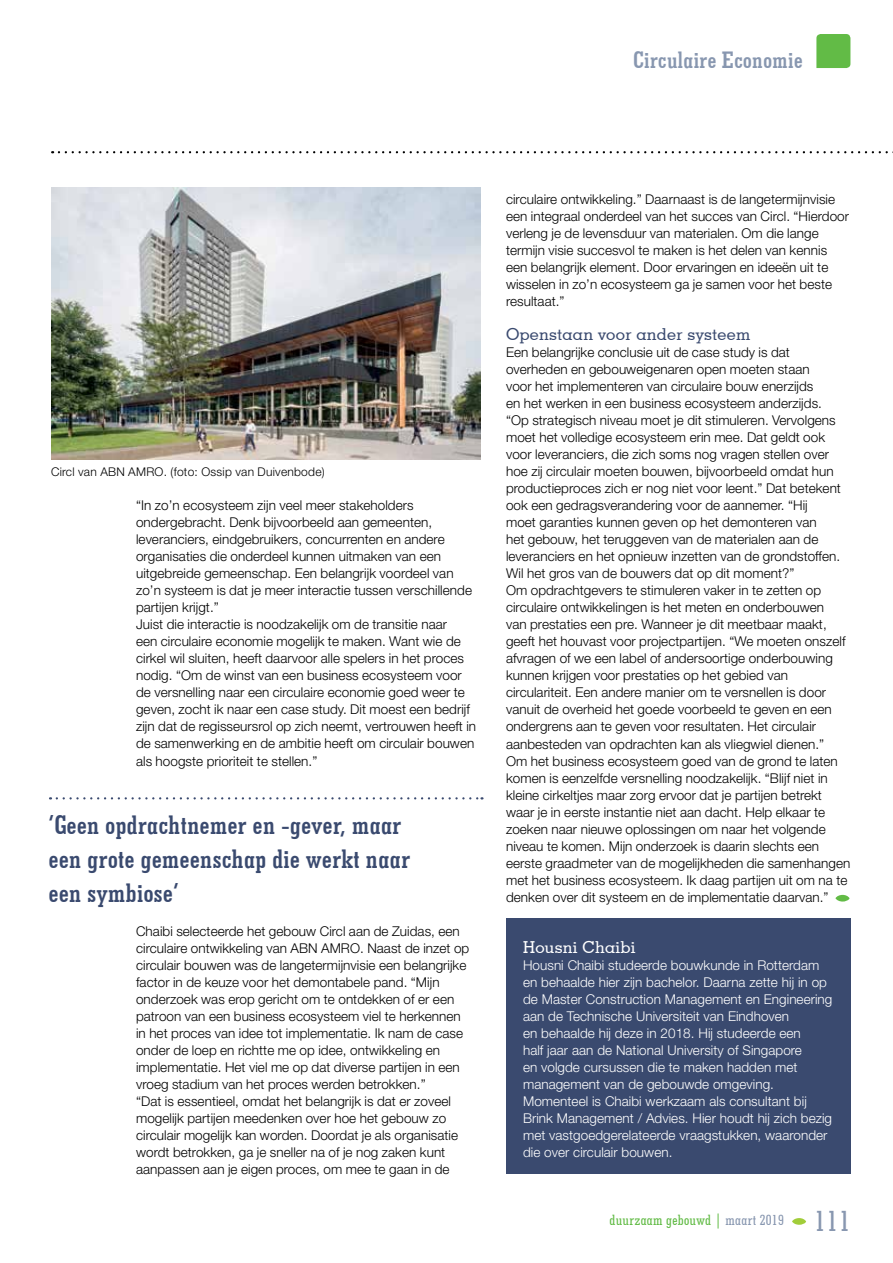
<style>
.page{position:relative;width:893px;height:1263px;background:#fff}
.page>*{position:absolute;margin:0;border:0;box-sizing:border-box;transform-origin:0 0}
.t1{font:700 condensed 27px/34px "Geometric Slab 703 BT";letter-spacing:.02em;color:#3a4a6f}
.t2{font:700 condensed 24px "Geometric Slab 703 BT";letter-spacing:.02em;color:#8897b0}
.t3{font:500 16.5px "Geometric Slab 703 BT";letter-spacing:.02em;color:#3a4a6f}
.t4{font:500 16.5px "Geometric Slab 703 BT";letter-spacing:.02em;color:#fff}
.t5{font:500 condensed 15px "Geometric Slab 703 BT";letter-spacing:.02em;color:#62bb46}
.t6{font:300 13.5px/17px "Helvetica Neue LT Std";letter-spacing:.005em;color:#000}
.t7{font:300 13.5px/17px "Helvetica Neue LT Std";letter-spacing:.005em;color:#fff}
.t8{font:300 12px "Helvetica Neue LT Std";letter-spacing:.02em;color:#000}
.s1{color:#8897b0}
.s2{font-size:30px;color:#8897b0}
</style>
<div class="page">
<svg style="left:835px;top:895px;width:15px;height:6px"></svg>
<img style="left:51px;top:187px;width:429px;height:272px">
<svg style="left:57px;top:797px;width:425px;height:2px"></svg>
<div style="left:506px;top:918px;width:344px;height:256px;background:#3a4a6f"></div>
<svg style="left:59px;top:151px;width:834px;height:2px"></svg>
<svg style="left:792px;top:1218px;width:14px;height:7px"></svg>
<svg style="left:816px;top:34px;width:34px;height:34px"></svg>
<h2 class="t2" style="left:633px;top:45px;width:171px">Circulaire Economie</h2>
<p class="t8" style="left:51px;top:465px;width:275px">Circl van ABN AMRO. (foto: Ossip van Duivenbode)</p>
<p class="t6" style="left:136px;top:497px;width:342px">“In zo’n ecosysteem zijn veel meer stakeholders ondergebracht. Denk bijvoorbeeld aan gemeenten, leveranciers, eindgebruikers, concurrenten en andere organisaties die onderdeel kunnen uitmaken van een uitgebreide gemeenschap. Een belangrijk voordeel van zo’n systeem is dat je meer interactie tussen verschillende partijen krijgt.”<br>Juist die interactie is noodzakelijk om de transitie naar<br>een circulaire economie mogelijk te maken. Want wie de cirkel wil sluiten, heeft daarvoor alle spelers in het proces nodig. “Om de winst van een business ecosysteem voor de versnelling naar een circulaire economie goed weer te geven, zocht ik naar een case study. Dit moest een bedrijf zijn dat de regisseursrol op zich neemt, vertrouwen heeft in de samenwerking en de ambitie heeft om circulair bouwen als hoogste prioriteit te stellen.”</p>
<h1 class="t1" style="left:49px;top:807px;width:363px">‘Geen opdrachtnemer en -gever, maar een grote gemeenschap die werkt naar een symbiose’</h1>
<p class="t6" style="left:136px;top:922px;width:335px">Chaibi selecteerde het gebouw Circl aan de Zuidas, een circulaire ontwikkeling van ABN AMRO. Naast de inzet op circulair bouwen was de langetermijnvisie een belangrijke factor in de keuze voor het demontabele pand. “Mijn onderzoek was erop gericht om te ontdekken of er een patroon van een business ecosysteem viel te herkennen in het proces van idee tot implementatie. Ik nam de case onder de loep en richtte me op idee, ontwikkeling en implementatie. Het viel me op dat diverse partijen in een vroeg stadium van het proces werden betrokken.”<br>“Dat is essentieel, omdat het belangrijk is dat er zoveel mogelijk partijen meedenken over hoe het gebouw zo circulair mogelijk kan worden. Doordat je als organisatie wordt betrokken, ga je sneller na of je nog zaken kunt aanpassen aan je eigen proces, om mee te gaan in de</p>
<p class="t6" style="left:506px;top:191px;width:345px">circulaire ontwikkeling.” Daarnaast is de langetermijnvisie een integraal onderdeel van het succes van Circl. “Hierdoor verleng je de levensduur van materialen. Om die lange termijn visie succesvol te maken is het delen van kennis een belangrijk element. Door ervaringen en ideeën uit te wisselen in zo’n ecosysteem ga je samen voor het beste resultaat.”</p>
<p class="t3" style="left:506px;top:324px;width:246px">Openstaan voor ander systeem</p>
<p class="t6" style="left:506px;top:344px;width:346px">Een belangrijke conclusie uit de case study is dat overheden en gebouweigenaren open moeten staan<br>voor het implementeren van circulaire bouw enerzijds<br>en het werken in een business ecosysteem anderzijds.<br>“Op strategisch niveau moet je dit stimuleren. Vervolgens moet het volledige ecosysteem erin mee. Dat geldt ook voor leveranciers, die zich soms nog vragen stellen over hoe zij circulair moeten bouwen, bijvoorbeeld omdat hun productieproces zich er nog niet voor leent.” Dat betekent ook een gedragsverandering voor de aannemer. “Hij<br>moet garanties kunnen geven op het demonteren van<br>het gebouw, het teruggeven van de materialen aan de leveranciers en het opnieuw inzetten van de grondstoffen.<br>Wil het gros van de bouwers dat op dit moment?”<br>Om opdrachtgevers te stimuleren vaker in te zetten op circulaire ontwikkelingen is het meten en onderbouwen<br>van prestaties een pre. Wanneer je dit meetbaar maakt, geeft het houvast voor projectpartijen. “We moeten onszelf afvragen of we een label of andersoortige onderbouwing kunnen krijgen voor prestaties op het gebied van circulariteit. Een andere manier om te versnellen is door vanuit de overheid het goede voorbeeld te geven en een ondergrens aan te geven voor resultaten. Het circulair aanbesteden van opdrachten kan als vliegwiel dienen.”<br>Om het business ecosysteem goed van de grond te laten komen is eenzelfde versnelling noodzakelijk. “Blijf niet in kleine cirkeltjes maar zorg ervoor dat je partijen betrekt waar je in eerste instantie niet aan dacht. Help elkaar te zoeken naar nieuwe oplossingen om naar het volgende niveau te komen. Mijn onderzoek is daarin slechts een eerste graadmeter van de mogelijkheden die samenhangen met het business ecosysteem. Ik daag partijen uit om na te denken over dit systeem en de implementatie daarvan.”</p>
<p class="t4" style="left:523px;top:937px;width:114px">Housni Chaibi</p>
<p class="t7" style="left:523px;top:956px;width:311px">Housni Chaibi studeerde bouwkunde in Rotterdam en behaalde hier zijn bachelor. Daarna zette hij in op de Master Construction Management en Engineering aan de Technische Universiteit van Eindhoven<br>en behaalde hij deze in 2018. Hij studeerde een<br>half jaar aan de National University of Singapore<br>en volgde cursussen die te maken hadden met management van de gebouwde omgeving.<br>Momenteel is Chaibi werkzaam als consultant bij Brink Management / Advies. Hier houdt hij zich bezig met vastgoedgerelateerde vraagstukken, waaronder die over circulair bouwen.</p>
<p class="t5" style="left:610px;top:1210px;width:242px">duurzaam gebouwd | <span class="s1">maart 2019</span> <span class="s2">111</span></p>
</div>
